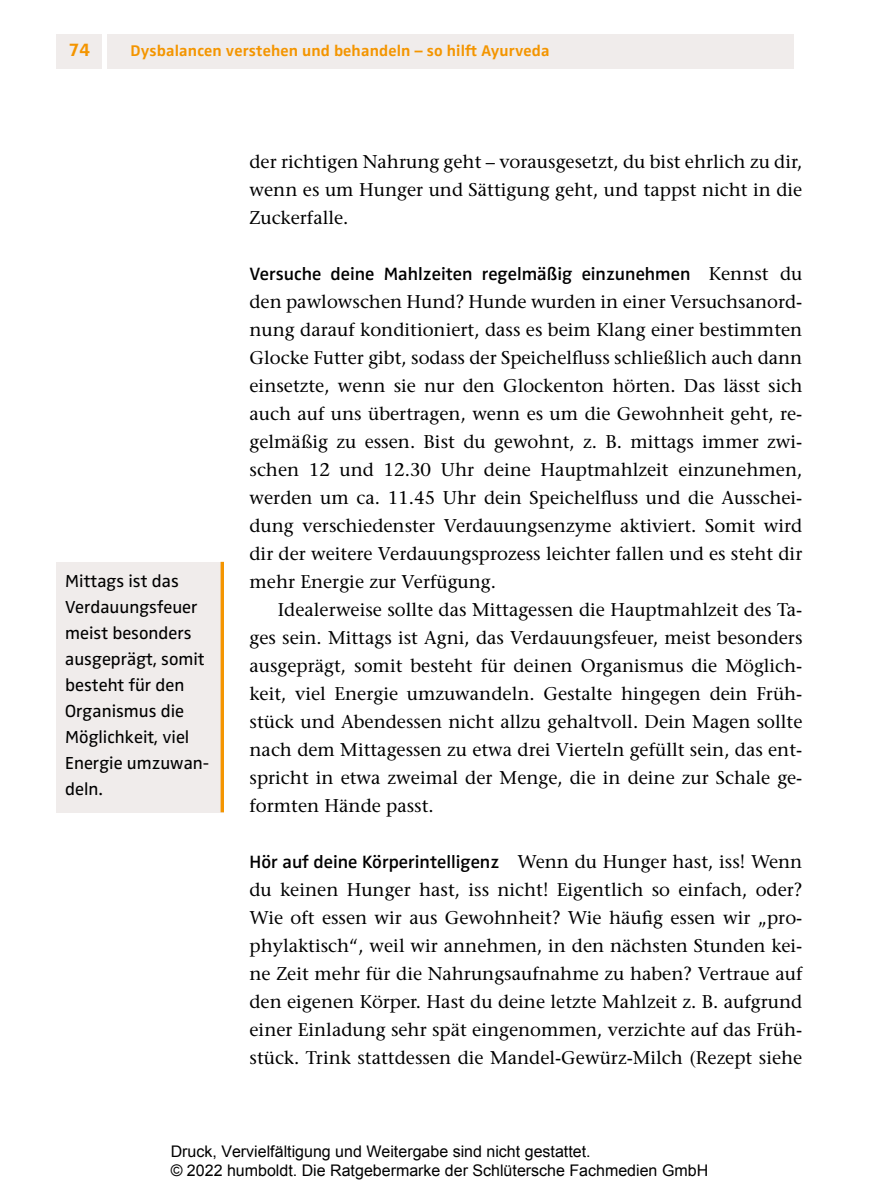
<style>
.page{position:relative;width:879px;height:1191px;background:#fff}
.page>*{position:absolute;margin:0;border:0;box-sizing:border-box;transform-origin:0 0}
.t1{font:18.4px/28px "Stone Serif";color:#000;text-align:justify}
.t2{font:600 18.4px "Zwo Pro";color:#000}
.t3{font:700 18.4px "Zwo Pro";color:#f49500}
.t4{font:18px/26px "Zwo Pro";color:#000}
.t5{font:16px/19.2px "Arial";color:#000}
.t6{font:700 16px "Zwo Pro";letter-spacing:.01em;color:#f49500}
.s1{font-family:"Stone Serif";font-weight:400}
.s2{font-family:"Zwo Pro";font-weight:600}
</style>
<div class="page">
<div style="left:57px;top:34px;width:45px;height:34px;background:#f0eceb"></div>
<div style="left:108px;top:34px;width:686px;height:34px;background:#f0eceb"></div>
<div style="left:57px;top:562px;width:167px;height:250px;background:#f0eceb"></div>
<hr style="left:221px;top:562px;width:3px;height:250px;background:#f49500">
<p class="t3" style="left:69px;top:39px;width:23px">74</p>
<p class="t6" style="left:130px;top:41px;width:421px">Dysbalancen verstehen und behandeln – so hilft Ayurveda</p>
<p class="t4" style="left:65px;top:568px;width:146px">Mittags ist das<br>Verdauungsfeuer meist besonders ausgeprägt, somit besteht für den<br>Organismus die<br>Möglichkeit, viel<br>Energie umzuwan&shy;deln.</p>
<p class="t1" style="left:249px;top:148px;width:554px">der richtigen Nahrung geht – vorausgesetzt, du bist ehrlich zu dir, wenn es um Hunger und Sättigung geht, und tappst nicht in die Zuckerfalle.</p>
<p class="t2" style="left:249px;top:263px;width:554px">Versuche deine Mahlzeiten regelmäßig einzunehmen <span class="s1">Kennst du</span></p>
<p class="t1" style="left:249px;top:288px;width:554px">den pawlowschen Hund? Hunde wurden in einer Versuchsanord-</p>
<p class="t1" style="left:249px;top:316px;width:554px">nung darauf konditioniert, dass es beim Klang einer bestimmten</p>
<p class="t1" style="left:249px;top:344px;width:554px">Glocke Futter gibt, sodass der Speichelfluss schließlich auch dann</p>
<p class="t1" style="left:249px;top:372px;width:554px">einsetzte, wenn sie nur den Glockenton hörten. Das lässt sich</p>
<p class="t1" style="left:249px;top:400px;width:554px">auch auf uns übertragen, wenn es um die Gewohnheit geht, re-</p>
<p class="t1" style="left:249px;top:428px;width:554px">gelmäßig zu essen. Bist du gewohnt, z. B. mittags immer zwi-</p>
<p class="t1" style="left:249px;top:456px;width:554px">schen 12 und 12.30 Uhr deine Hauptmahlzeit einzunehmen,</p>
<p class="t1" style="left:249px;top:484px;width:554px">werden um ca. 11.45 Uhr dein Speichelfluss und die Ausschei-</p>
<p class="t1" style="left:249px;top:512px;width:554px">dung verschiedenster Verdauungsenzyme aktiviert. Somit wird</p>
<p class="t1" style="left:249px;top:540px;width:554px">dir der weitere Verdauungsprozess leichter fallen und es steht dir</p>
<p class="t1" style="left:249px;top:568px;width:248px">mehr Energie zur Verfügung.</p>
<p class="t1" style="left:278px;top:596px;width:526px">Idealerweise sollte das Mittagessen die Hauptmahlzeit des Ta-</p>
<p class="t1" style="left:249px;top:624px;width:554px">ges sein. Mittags ist Agni, das Verdauungsfeuer, meist besonders</p>
<p class="t1" style="left:249px;top:652px;width:554px">ausgeprägt, somit besteht für deinen Organismus die Möglich-</p>
<p class="t1" style="left:249px;top:680px;width:554px">keit, viel Energie umzuwandeln. Gestalte hingegen dein Früh-</p>
<p class="t1" style="left:249px;top:708px;width:554px">stück und Abendessen nicht allzu gehaltvoll. Dein Magen sollte</p>
<p class="t1" style="left:249px;top:736px;width:554px">nach dem Mittagessen zu etwa drei Vierteln gefüllt sein, das ent-</p>
<p class="t1" style="left:249px;top:764px;width:554px">spricht in etwa zweimal der Menge, die in deine zur Schale ge-</p>
<p class="t1" style="left:249px;top:792px;width:186px">formten Hände passt.</p>
<p class="t1" style="left:249px;top:848px;width:554px"><span class="s2">Hör auf deine Körperintelligenz</span> Wenn du Hunger hast, iss! Wenn du keinen Hunger hast, iss nicht! Eigentlich so einfach, oder?<br>Wie oft essen wir aus Gewohnheit? Wie häufig essen wir „pro&shy;phylaktisch“, weil wir annehmen, in den nächsten Stunden kei&shy;ne Zeit mehr für die Nahrungsaufnahme zu haben? Vertraue auf den eigenen Körper. Hast du deine letzte Mahlzeit z. B. aufgrund einer Einladung sehr spät eingenommen, verzichte auf das Früh&shy;stück. Trink stattdessen die Mandel-Gewürz-Milch (Rezept siehe</p>
<p class="t5" style="left:171px;top:1142px;width:539px">Druck, Vervielfältigung und Weitergabe sind nicht gestattet.<br>© 2022 humboldt. Die Ratgebermarke der Schlütersche Fachmedien GmbH</p>
</div>
